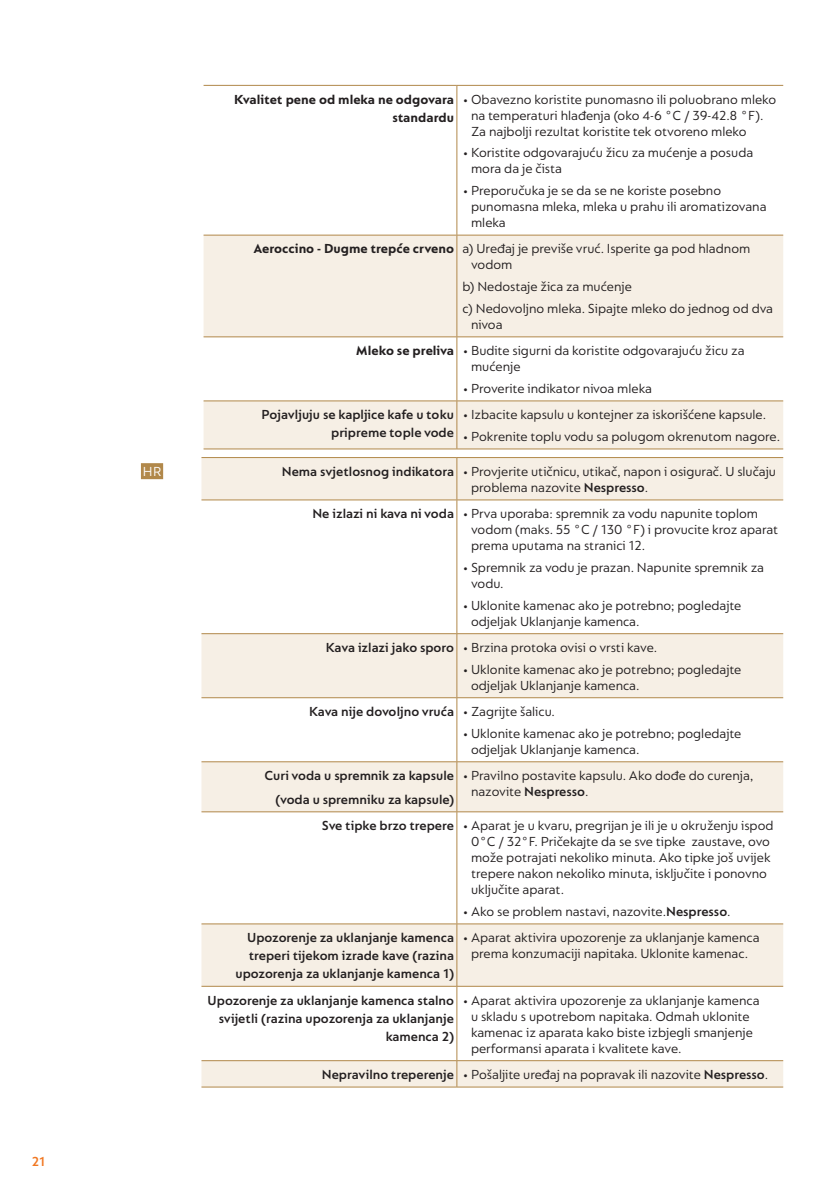
<style>
.page{position:relative;width:840px;height:1191px;background:#fff}
.page>*{position:absolute;margin:0;border:0;box-sizing:border-box;transform-origin:0 0}
.t1{font:14px/16px "Nespresso Lucas";color:#231f20}
.t2{font:600 14px/18px "Nespresso Lucas";color:#231f20;text-align:right}
.t3{font:700 14px/18px "Nespresso Lucas";color:#231f20;text-align:right}
.t4{font:14px "Nespresso Lucas";color:#fff}
.t5{font:600 14px "Nespresso Lucas";color:#f17721}
.s1{font-weight:700}
.s2{font-weight:600}
.s3{font-weight:400}
</style>
<div class="page">
<svg style="left:203px;top:236px;width:579px;height:212px;fill:#f6efe5"></svg>
<hr style="left:203px;top:85px;width:253px;height:1px;background:#b1884a">
<hr style="left:203px;top:235px;width:253px;height:1px;background:#b1884a">
<hr style="left:203px;top:336px;width:253px;height:1px;background:#b1884a">
<hr style="left:203px;top:400px;width:253px;height:1px;background:#b1884a">
<hr style="left:203px;top:448px;width:253px;height:1px;background:#b1884a">
<hr style="left:456px;top:86px;width:1px;height:149px;background:#b1884a">
<hr style="left:456px;top:235px;width:1px;height:101px;background:#b1884a">
<hr style="left:456px;top:337px;width:1px;height:63px;background:#b1884a">
<hr style="left:456px;top:401px;width:1px;height:47px;background:#b1884a">
<hr style="left:456px;top:85px;width:326px;height:1px;background:#b1884a">
<hr style="left:456px;top:235px;width:326px;height:1px;background:#b1884a">
<hr style="left:456px;top:336px;width:326px;height:1px;background:#b1884a">
<hr style="left:456px;top:400px;width:326px;height:1px;background:#b1884a">
<hr style="left:456px;top:448px;width:326px;height:1px;background:#b1884a">
<svg style="left:201px;top:458px;width:581px;height:628px"></svg>
<hr style="left:201px;top:457px;width:255px;height:1px;background:#b1884a">
<hr style="left:456px;top:458px;width:1px;height:41px;background:#b1884a">
<hr style="left:456px;top:457px;width:326px;height:1px;background:#b1884a">
<hr style="left:201px;top:499px;width:255px;height:1px;background:#b1884a">
<hr style="left:456px;top:500px;width:1px;height:133px;background:#b1884a">
<hr style="left:456px;top:499px;width:326px;height:1px;background:#b1884a">
<hr style="left:201px;top:633px;width:255px;height:1px;background:#b1884a">
<hr style="left:201px;top:761px;width:255px;height:1px;background:#b1884a">
<hr style="left:201px;top:811px;width:255px;height:1px;background:#b1884a">
<hr style="left:201px;top:923px;width:255px;height:1px;background:#b1884a">
<hr style="left:201px;top:986px;width:255px;height:1px;background:#b1884a">
<hr style="left:201px;top:1060px;width:255px;height:1px;background:#b1884a">
<hr style="left:201px;top:1086px;width:255px;height:1px;background:#b1884a">
<hr style="left:456px;top:762px;width:1px;height:49px;background:#b1884a">
<hr style="left:456px;top:812px;width:1px;height:111px;background:#b1884a">
<hr style="left:456px;top:924px;width:1px;height:62px;background:#b1884a">
<hr style="left:456px;top:986px;width:1px;height:74px;background:#b1884a">
<svg style="left:456px;top:1061px;width:1px;height:25px"></svg>
<hr style="left:456px;top:634px;width:1px;height:63px;background:#b1884a">
<hr style="left:456px;top:761px;width:326px;height:1px;background:#b1884a">
<hr style="left:456px;top:811px;width:326px;height:1px;background:#b1884a">
<hr style="left:456px;top:923px;width:326px;height:1px;background:#b1884a">
<hr style="left:456px;top:986px;width:326px;height:1px;background:#b1884a">
<hr style="left:456px;top:1060px;width:326px;height:1px;background:#b1884a">
<hr style="left:456px;top:1086px;width:326px;height:1px;background:#b1884a">
<hr style="left:456px;top:633px;width:326px;height:1px;background:#b1884a">
<hr style="left:201px;top:697px;width:255px;height:1px;background:#b1884a">
<hr style="left:456px;top:698px;width:1px;height:63px;background:#b1884a">
<hr style="left:456px;top:697px;width:326px;height:1px;background:#b1884a">
<div style="left:141px;top:463px;width:22px;height:16px;background:#b1884a"></div>
<p class="t5" style="left:32px;top:1153px;width:15px">21</p>
<p class="t3" style="left:234px;top:90px;width:221px">Kvalitet pene od mleka ne odgovara standardu</p>
<p class="t1" style="left:471px;top:91px;width:306px;text-indent:-9px">• Obavezno koristite punomasno ili poluobrano mleko na temperaturi hlađenja (oko 4-6 °C / 39-42.8 °F).<br>Za najbolji rezultat koristite tek otvoreno mleko</p>
<p class="t1" style="left:471px;top:145px;width:283px;text-indent:-9px">• Koristite odgovarajuću žicu za mućenje a posuda mora da je čista</p>
<p class="t1" style="left:471px;top:182px;width:297px;text-indent:-9px">• Preporučuka je se da se ne koriste posebno punomasna mleka, mleka u prahu ili aromatizovana mleka</p>
<p class="t1" style="left:471px;top:241px;width:280px;text-indent:-217px"><span class="s1">Aeroccino - Dugme trepće crveno</span> a) Uređaj je previše vruć. Isperite ga pod hladnom vodom</p>
<p class="t1" style="left:462px;top:275px;width:312px;line-height:21.6px">b) Nedostaje žica za mućenje<br>c) Nedovoljno mleka. Sipajte mleko do jednog od dva</p>
<p class="t1" style="left:355px;top:311px;width:390px;line-height:26.4px;text-indent:115px">nivoa<br><span class="s1">Mleko se preliva</span> • Budite sigurni da koristite odgovarajuću žicu za</p>
<p class="t1" style="left:471px;top:358px;width:51px">mućenje</p>
<p class="t1" style="left:462px;top:380px;width:191px">• Proverite indikator nivoa mleka</p>
<p class="t2" style="left:261px;top:405px;width:194px">Pojavljuju se kapljice kafe u toku pripreme tople vode</p>
<p class="t1" style="left:462px;top:406px;width:305px">• Izbacite kapsulu u kontejner za iskorišćene kapsule.</p>
<p class="t1" style="left:462px;top:428px;width:319px">• Pokrenite toplu vodu sa polugom okrenutom nagore.</p>
<p class="t4" style="left:143px;top:463px;width:20px">HR</p>
<p class="t1" style="left:471px;top:463px;width:306px;text-indent:-189px"><span class="s2">Nema svjetlosnog indikatora</span> • Provjerite utičnicu, utikač, napon i osigurač. U slučaju problema nazovite <span class="s2">Nespresso</span>.</p>
<p class="t1" style="left:471px;top:505px;width:308px;text-indent:-159px"><span class="s2">Ne izlazi ni kava ni voda</span> • Prva uporaba: spremnik za vodu napunite toplom vodom (maks. 55 °C / 130 °F) i provucite kroz aparat prema uputama na stranici 12.</p>
<p class="t1" style="left:471px;top:559px;width:294px;text-indent:-9px">• Spremnik za vodu je prazan. Napunite spremnik za vodu.</p>
<p class="t1" style="left:471px;top:597px;width:272px;text-indent:-9px">• Uklonite kamenac ako je potrebno; pogledajte odjeljak Uklanjanje kamenca.</p>
<p class="t1" style="left:325px;top:639px;width:333px"><span class="s2">Kava izlazi jako sporo</span> • Brzina protoka ovisi o vrsti kave.</p>
<p class="t1" style="left:471px;top:661px;width:272px;text-indent:-9px">• Uklonite kamenac ako je potrebno; pogledajte odjeljak Uklanjanje kamenca.</p>
<p class="t2" style="left:309px;top:702px;width:247px">Kava nije dovoljno vruća <span class="s3">• Zagrijte šalicu.</span></p>
<p class="t1" style="left:471px;top:725px;width:272px;text-indent:-9px">• Uklonite kamenac ako je potrebno; pogledajte odjeljak Uklanjanje kamenca.</p>
<p class="t2" style="left:264px;top:763px;width:191px;line-height:23.6px">Curi voda u spremnik za kapsule (voda u spremniku za kapsule)</p>
<p class="t1" style="left:471px;top:767px;width:284px;text-indent:-9px">• Pravilno postavite kapsulu. Ako dođe do curenja, nazovite <span class="s2">Nespresso</span>.</p>
<p class="t1" style="left:471px;top:817px;width:304px;text-indent:-149px"><span class="s2">Sve tipke brzo trepere</span> • Aparat je u kvaru, pregrijan je ili je u okruženju ispod 0°C / 32°F. Pričekajte da se sve tipke zaustave, ovo može potrajati nekoliko minuta. Ako tipke još uvijek trepere nakon nekoliko minuta, isključite i ponovno uključite aparat.</p>
<p class="t1" style="left:462px;top:903px;width:269px">• Ako se problem nastavi, nazovite.<span class="s2">Nespresso</span>.</p>
<p class="t2" style="left:235px;top:928px;width:220px">Upozorenje za uklanjanje kamenca treperi tijekom izrade kave (razina upozorenja za uklanjanje kamenca 1)</p>
<p class="t1" style="left:462px;top:929px;width:298px;text-align:center">• Aparat aktivira upozorenje za uklanjanje kamenca prema konzumaciji napitaka. Uklonite kamenac.</p>
<p class="t2" style="left:207px;top:990px;width:248px">Upozorenje za uklanjanje kamenca stalno svijetli (razina upozorenja za uklanjanje kamenca 2)</p>
<p class="t1" style="left:471px;top:991px;width:290px;text-indent:-9px">• Aparat aktivira upozorenje za uklanjanje kamenca u skladu s upotrebom napitaka. Odmah uklonite kamenac iz aparata kako biste izbjegli smanjenje performansi aparata i kvalitete kave.</p>
<p class="t1" style="left:321px;top:1066px;width:447px"><span class="s2">Nepravilno treperenje</span> • Pošaljite uređaj na popravak ili nazovite <span class="s2">Nespresso</span>.</p>
</div>
